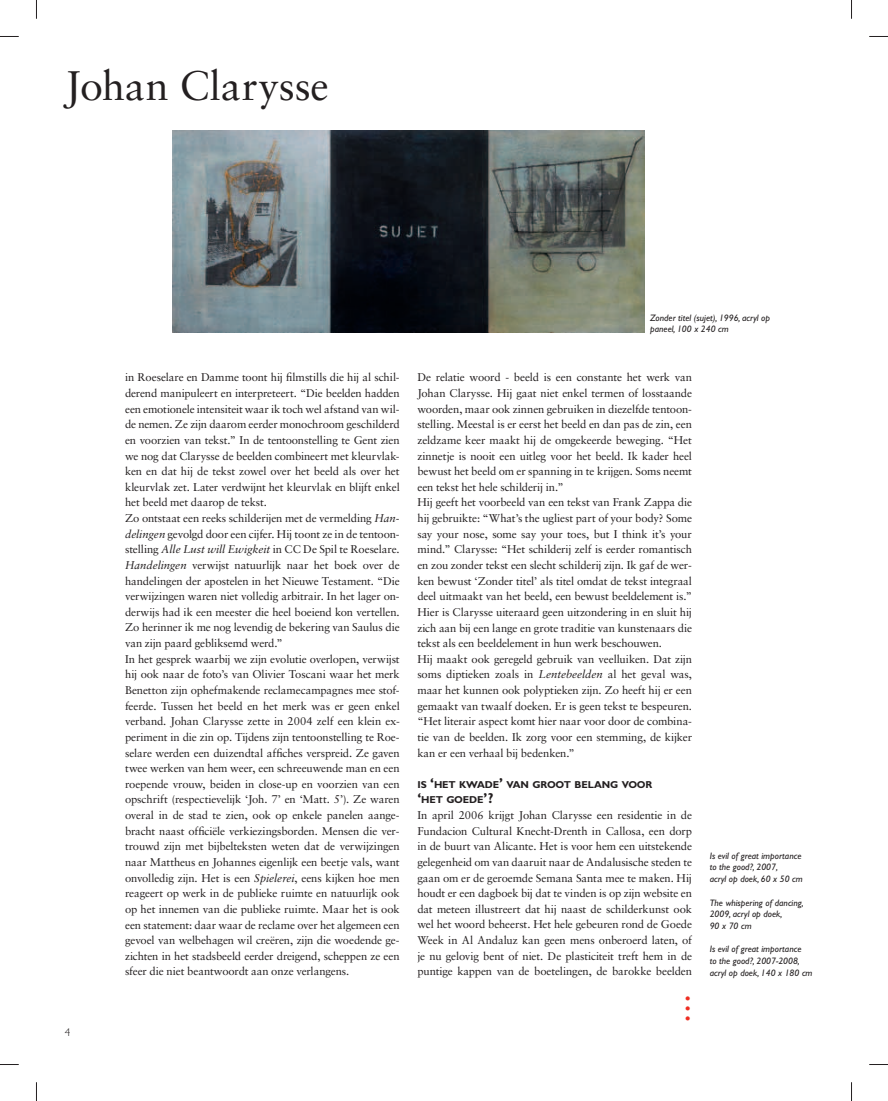
<style>
.page{position:relative;width:888px;height:1101px;background:#fff}
.page>*{position:absolute;margin:0;border:0;box-sizing:border-box;transform-origin:0 0}
.t1{font:41.25px "Sabon";letter-spacing:-.005em;color:#231f20}
.t2{font:31.25px "Sabon";color:#ee2e22}
.t3{font:11.25px/15.6px "Sabon";letter-spacing:-.01em;color:#231f20}
.t4{font:300 11.25px "Gill Sans";color:#231f20}
.t5{font:700 10.12px/15.6px "Gill Sans";letter-spacing:-.015em;color:#231f20}
.t6{font:italic 9.38px/11.8px "Gill Sans Std";color:#231f20}
.s1{font-style:italic}
.s2{font-size:14.38px}
</style>
<div class="page">
<img style="left:172px;top:130px;width:473px;height:202px">
<svg style="left:0;top:36px;width:19px;height:1px"></svg>
<svg style="left:869px;top:36px;width:19px;height:1px"></svg>
<svg style="left:0;top:1064px;width:19px;height:1px"></svg>
<svg style="left:869px;top:1064px;width:19px;height:1px"></svg>
<svg style="left:36px;top:0;width:1px;height:19px"></svg>
<svg style="left:36px;top:1082px;width:1px;height:18px"></svg>
<svg style="left:851px;top:0;width:1px;height:19px"></svg>
<svg style="left:851px;top:1082px;width:1px;height:18px"></svg>
<h1 class="t1" style="left:65px;top:68px;width:266px">Johan Clarysse</h1>
<p class="t6" style="left:650px;top:312px;width:121px">Zonder titel (sujet), 1996, acryl op paneel, 100 x 240 cm</p>
<p class="t4" style="left:65px;top:1028px;width:7px">4</p>
<p class="t3" style="left:125px;top:370px;width:276px">in Roeselare en Damme toont hij filmstills die hij al schil&shy;derend manipuleert en interpreteert. “Die beelden hadden een emotionele intensiteit waar ik toch wel afstand van wil&shy;de nemen. Ze zijn daarom eerder monochroom geschilderd en voorzien van tekst.” In de tentoonstelling te Gent zien we nog dat Clarysse de beelden combineert met kleurvlak&shy;ken en dat hij de tekst zowel over het beeld als over het kleurvlak zet. Later verdwijnt het kleurvlak en blijft enkel het beeld met daarop de tekst.<br>Zo ontstaat een reeks schilderijen met de vermelding <span class="s1">Han&shy;delingen</span> gevolgd door een cijfer. Hij toont ze in de tentoon&shy;stelling <span class="s1">Alle Lust will Ewigkeit</span> in CC De Spil te Roeselare.<br><span class="s1">Handelingen</span> verwijst natuurlijk naar het boek over de handelingen der apostelen in het Nieuwe Testament. “Die verwijzingen waren niet volledig arbitrair. In het lager on&shy;derwijs had ik een meester die heel boeiend kon vertellen.<br>Zo herinner ik me nog levendig de bekering van Saulus die van zijn paard gebliksemd werd.”<br>In het gesprek waarbij we zijn evolutie overlopen, verwijst hij ook naar de foto’s van Olivier Toscani waar het merk Benetton zijn ophefmakende reclamecampagnes mee stof&shy;feerde. Tussen het beeld en het merk was er geen enkel verband. Johan Clarysse zette in 2004 zelf een klein ex&shy;periment in die zin op. Tijdens zijn tentoonstelling te Roe&shy;selare werden een duizendtal affiches verspreid. Ze gaven twee werken van hem weer, een schreeuwende man en een roepende vrouw, beiden in close-up en voorzien van een opschrift (respectievelijk ‘Joh. 7’ en ‘Matt. 5’). Ze waren overal in de stad te zien, ook op enkele panelen aange&shy;bracht naast officiële verkiezingsborden. Mensen die ver&shy;trouwd zijn met bijbelteksten weten dat de verwijzingen naar Mattheus en Johannes eigenlijk een beetje vals, want onvolledig zijn. Het is een <span class="s1">Spielerei</span>, eens kijken hoe men reageert op werk in de publieke ruimte en natuurlijk ook op het innemen van die publieke ruimte. Maar het is ook een statement: daar waar de reclame over het algemeen een gevoel van welbehagen wil creëren, zijn die woedende ge&shy;zichten in het stadsbeeld eerder dreigend, scheppen ze een sfeer die niet beantwoordt aan onze verlangens.</p>
<p class="t3" style="left:417px;top:370px;width:276px">De relatie woord - beeld is een constante het werk van Johan Clarysse. Hij gaat niet enkel termen of losstaande woorden, maar ook zinnen gebruiken in diezelfde tentoon&shy;stelling. Meestal is er eerst het beeld en dan pas de zin, een zeldzame keer maakt hij de omgekeerde beweging. “Het zinnetje is nooit een uitleg voor het beeld. Ik kader heel bewust het beeld om er spanning in te krijgen. Soms neemt een tekst het hele schilderij in.”<br>Hij geeft het voorbeeld van een tekst van Frank Zappa die hij gebruikte: “What’s the ugliest part of your body? Some say your nose, some say your toes, but I think it’s your mind.” Clarysse: “Het schilderij zelf is eerder romantisch en zou zonder tekst een slecht schilderij zijn. Ik gaf de wer&shy;ken bewust ‘Zonder titel’ als titel omdat de tekst integraal deel uitmaakt van het beeld, een bewust beeldelement is.” Hier is Clarysse uiteraard geen uitzondering in en sluit hij zich aan bij een lange en grote traditie van kunstenaars die tekst als een beeldelement in hun werk beschouwen.<br>Hij maakt ook geregeld gebruik van veelluiken. Dat zijn soms diptieken zoals in <span class="s1">Lentebeelden</span> al het geval was, maar het kunnen ook polyptieken zijn. Zo heeft hij er een gemaakt van twaalf doeken. Er is geen tekst te bespeuren. “Het literair aspect komt hier naar voor door de combina&shy;tie van de beelden. Ik zorg voor een stemming, de kijker kan er een verhaal bij bedenken.”</p>
<p class="t5" style="left:417px;top:777px;width:236px">IS <span class="s2">‘</span>HET KWADE<span class="s2">’</span> VAN GROOT BELANG VOOR <span class="s2">‘</span>HET GOEDE<span class="s2">’?</span></p>
<p class="t3" style="left:417px;top:808px;width:276px;text-align:justify">In april 2006 krijgt Johan Clarysse een residentie in de Fundacion Cultural Knecht-Drenth in Callosa, een dorp in de buurt van Alicante. Het is voor hem een uitstekende gelegenheid om van daaruit naar de Andalusische steden te gaan om er de geroemde Semana Santa mee te maken. Hij houdt er een dagboek bij dat te vinden is op zijn website en dat meteen illustreert dat hij naast de schilderkunst ook wel het woord beheerst. Het hele gebeuren rond de Goede Week in Al Andaluz kan geen mens onberoerd laten, of je nu gelovig bent of niet. De plasticiteit treft hem in de puntige kappen van de boetelingen, de barokke beelden</p>
<h2 class="t2" style="left:683px;top:986px;width:10px">...</h2>
<p class="t6" style="left:710px;top:850px;width:95px">Is evil of great importance to the good?, 2007,<br>acryl op doek, 60 x 50 cm</p>
<p class="t6" style="left:710px;top:897px;width:95px">The whispering of dancing,<br>2009, acryl op doek,<br>90 x 70 cm</p>
<p class="t6" style="left:710px;top:944px;width:104px">Is evil of great importance<br>to the good?, 2007-2008, acryl op doek, 140 x 180 cm</p>
</div>
